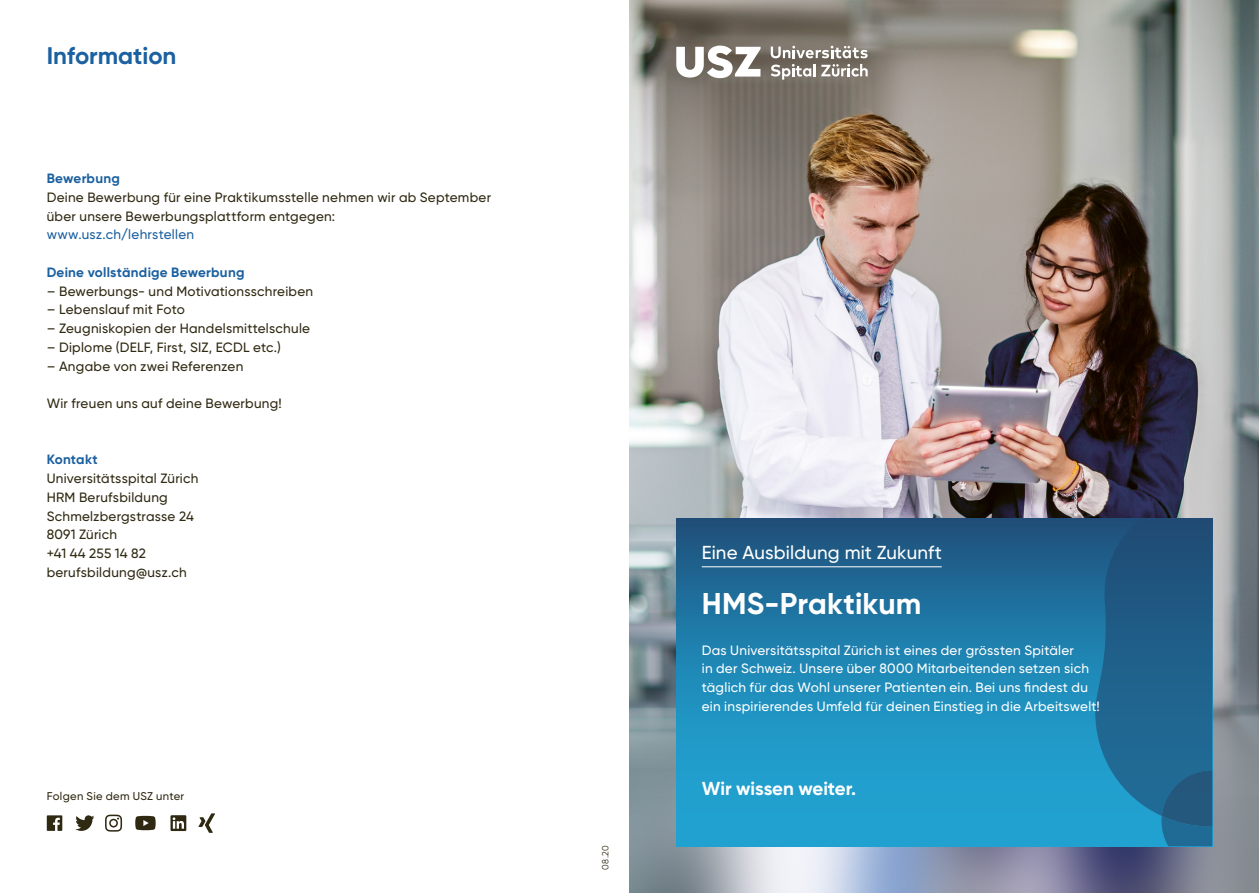
<style>
.page{position:relative;width:1259px;height:893px;background:#fff}
.page>*{position:absolute;margin:0;border:0;box-sizing:border-box;transform-origin:0 0}
.t1{font:700 30px "USZ Gilroy";letter-spacing:.005em;color:#fff}
.t2{font:700 24px "USZ Gilroy";color:#1b60a0}
.t3{font:500 18.75px "USZ Gilroy";letter-spacing:.005em;color:#fff}
.t4{font:700 18.75px "USZ Gilroy";letter-spacing:-.005em;color:#fff}
.t5{font:500 13.5px/18.8px "USZ Gilroy";letter-spacing:.02em;color:#2f2912}
.t6{font:500 13.5px/18.8px "USZ Gilroy";letter-spacing:.02em;color:#fff}
.t7{font:700 13.5px "USZ Gilroy";letter-spacing:.02em;color:#1b60a0}
.t8{font:500 13.5px "USZ Gilroy";letter-spacing:.02em;color:#1b60a0}
.t9{font:500 11.25px "USZ Gilroy";letter-spacing:.03em;color:#2f2912}
.t10{font:9px "USZ Gilroy";color:#2f2912}
</style>
<div class="page">
<img style="left:629px;top:0;width:630px;height:893px">
<div style="left:676px;top:519px;width:536px;height:327px;background:linear-gradient(to bottom,#1f5985,#21b0df)"></div>
<svg style="left:1095px;top:519px;width:117px;height:327px;background:#1f6791"></svg>
<svg style="left:676px;top:46px;width:84px;height:32px"></svg>
<svg style="left:821px;top:64px;width:46px;height:13px"></svg>
<svg style="left:770px;top:64px;width:45px;height:16px"></svg>
<svg style="left:770px;top:46px;width:97px;height:12px"></svg>
<svg style="left:198px;top:813px;width:17px;height:20px"></svg>
<svg style="left:47px;top:815px;width:15px;height:16px"></svg>
<svg style="left:105px;top:815px;width:17px;height:17px"></svg>
<svg style="left:170px;top:815px;width:16px;height:16px"></svg>
<svg style="left:135px;top:816px;width:21px;height:14px"></svg>
<svg style="left:75px;top:815px;width:19px;height:16px"></svg>
<hr style="left:702px;top:566px;width:239px;height:1px;background:#fff">
<h2 class="t2" style="left:47px;top:40px;width:131px">Information</h2>
<p class="t7" style="left:47px;top:170px;width:75px">Bewerbung</p>
<p class="t5" style="left:47px;top:188px;width:446px">Deine Bewerbung für eine Praktikumsstelle nehmen wir ab September über unsere Bewerbungsplattform entgegen:</p>
<p class="t8" style="left:47px;top:226px;width:149px">www.usz.ch/lehrstellen</p>
<p class="t7" style="left:47px;top:264px;width:199px">Deine vollständige Bewerbung</p>
<p class="t5" style="left:47px;top:281px;width:268px">– Bewerbungs- und Motivationsschreiben</p>
<p class="t5" style="left:47px;top:300px;width:140px">– Lebenslauf mit Foto</p>
<p class="t5" style="left:47px;top:319px;width:265px">– Zeugniskopien der Handelsmittelschule</p>
<p class="t5" style="left:47px;top:338px;width:236px">– Diplome (DELF, First, SIZ, ECDL etc.)</p>
<p class="t5" style="left:47px;top:356px;width:198px">– Angabe von zwei Referenzen</p>
<p class="t5" style="left:47px;top:394px;width:237px">Wir freuen uns auf deine Bewerbung!</p>
<p class="t7" style="left:47px;top:451px;width:53px">Kontakt</p>
<p class="t5" style="left:47px;top:469px;width:153px">Universitätsspital Zürich<br>HRM Berufsbildung<br>Schmelzbergstrasse 24<br>8091 Zürich<br>+41 44 255 14 82 berufsbildung@usz.ch</p>
<p class="t9" style="left:47px;top:789px;width:139px">Folgen Sie dem USZ unter</p>
<p class="t10" style="left:600px;top:870px;width:26px;rotate:-90deg">08.20</p>
<h3 class="t3" style="left:702px;top:541px;width:241px">Eine Ausbildung mit Zukunft</h3>
<h1 class="t1" style="left:702px;top:585px;width:221px">HMS-Praktikum</h1>
<p class="t6" style="left:702px;top:640px;width:399px">Das Universitätsspital Zürich ist eines der grössten Spitäler<br>in der Schweiz. Unsere über 8000 Mitarbeitenden setzen sich täglich für das Wohl unserer Patienten ein. Bei uns findest du ein inspirierendes Umfeld für deinen Einstieg in die Arbeitswelt!</p>
<h3 class="t4" style="left:702px;top:777px;width:156px">Wir wissen weiter.</h3>
</div>
